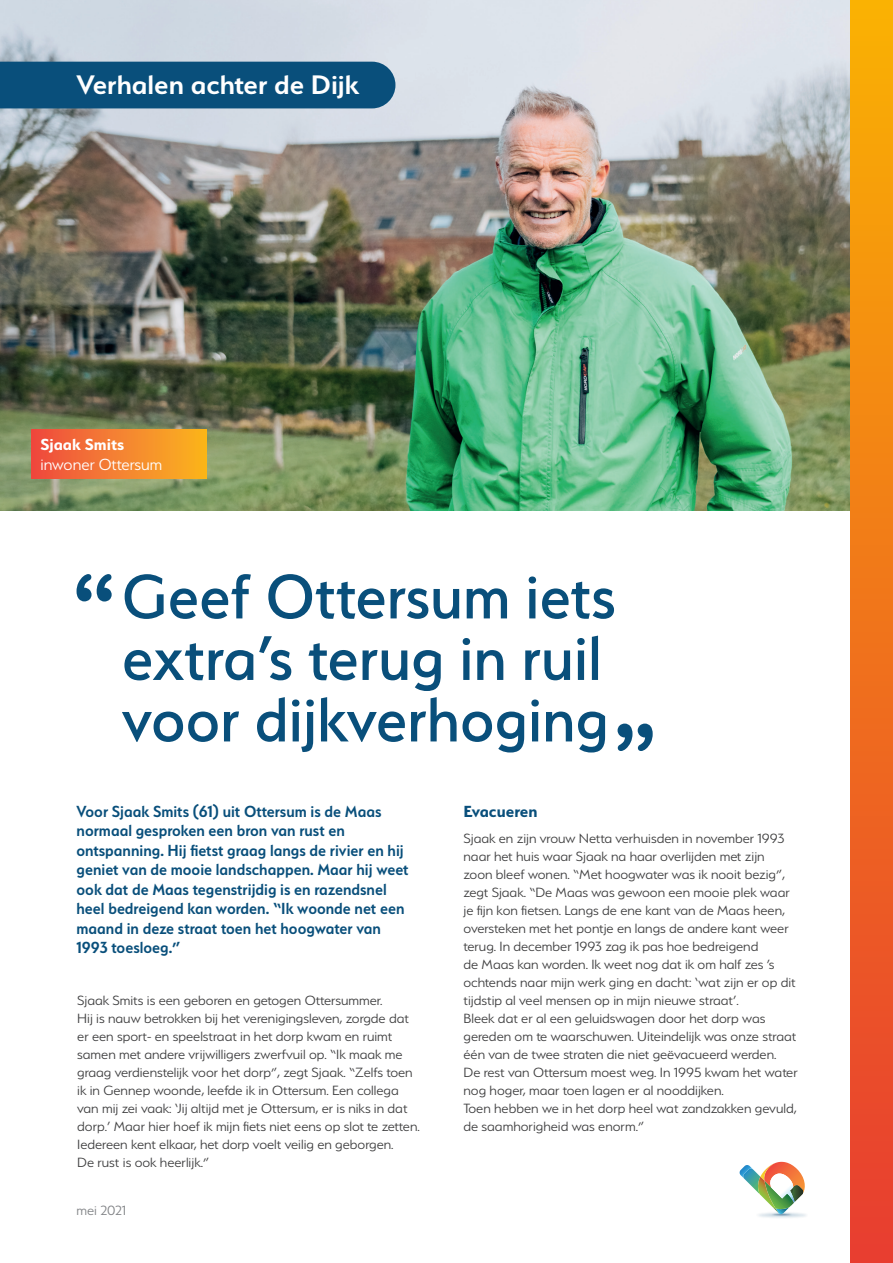
<style>
.page{position:relative;width:893px;height:1263px;background:#fff}
.page>*{position:absolute;margin:0;border:0;box-sizing:border-box;transform-origin:0 0}
.Bodytekst{font:500 70.5px/61.5px "Serenity";color:#094f7b}
.t1{font:600 30px "Serenity";color:#fff}
.section_marker_boven{font:600 18px/19.5px "Serenity";color:#094f7b;scale:.95 1}
.t2{font:300 18px "Serenity";color:#fff}
.t3{font:700 18px "Serenity";color:#fff}
.hoofdtitel{font:700 18px "Serenity";color:#094f7b}
.t4{font:300 15px/18px "Serenity";color:#3e3e3f}
.t5{font:300 15px "Serenity";color:#808285}
</style>
<div class="page">
<img style="left:0;top:0;width:850px;height:510px">
<div style="left:850px;top:0;width:43px;height:1263px;background:linear-gradient(to bottom,#fab003,#e73a32)"></div>
<img style="left:758px;top:1214px;width:48px;height:4px">
<svg style="left:739px;top:1162px;width:66px;height:52px"></svg>
<div style="left:32px;top:429px;width:174px;height:49px;background:linear-gradient(to right,#ee4b41,#fbb61f)"></div>
<svg style="left:618px;top:723px;width:35px;height:28px"></svg>
<svg style="left:77px;top:574px;width:35px;height:27px"></svg>
<div style="left:0;top:62px;width:395px;height:46px;background:#094f7b"></div>
<p class="t1" style="left:77px;top:69px;width:284px">Verhalen achter de Dijk</p>
<p class="t3" style="left:40px;top:435px;width:85px">Sjaak Smits</p>
<p class="t2" style="left:40px;top:455px;width:123px">inwoner Ottersum</p>
<p class="Bodytekst" style="left:122px;top:565px;width:495px">Geef Ottersum iets extra’s terug in ruil voor dijkverhoging</p>
<p class="section_marker_boven" style="left:77px;top:801px;width:351px">Voor Sjaak Smits (61) uit Ottersum is de Maas normaal gesproken een bron van rust en ontspanning. Hij fietst graag langs de rivier en hij geniet van de mooie landschappen. Maar hij weet ook dat de Maas tegenstrijdig is en razendsnel heel bedreigend kan worden. “Ik woonde net een maand in deze straat toen het hoogwater van 1993 toesloeg.”</p>
<p class="t4" style="left:77px;top:991px;width:344px">Sjaak Smits is een geboren en getogen Ottersummer.<br>Hij is nauw betrokken bij het verenigingsleven, zorgde dat er een sport- en speelstraat in het dorp kwam en ruimt samen met andere vrijwilligers zwerfvuil op. “Ik maak me graag verdienstelijk voor het dorp”, zegt Sjaak. “Zelfs toen ik in Gennep woonde, leefde ik in Ottersum. Een collega van mij zei vaak: ‘Jij altijd met je Ottersum, er is niks in dat dorp.’ Maar hier hoef ik mijn fiets niet eens op slot te zetten.<br>Iedereen kent elkaar, het dorp voelt veilig en geborgen.<br>De rust is ook heerlijk.”</p>
<p class="t5" style="left:77px;top:1203px;width:51px">mei 2021</p>
<p class="hoofdtitel" style="left:463px;top:801px;width:75px">Evacueren</p>
<p class="t4" style="left:463px;top:829px;width:336px">Sjaak en zijn vrouw Netta verhuisden in november 1993 naar het huis waar Sjaak na haar overlijden met zijn<br>zoon bleef wonen. “Met hoogwater was ik nooit bezig”, zegt Sjaak. “De Maas was gewoon een mooie plek waar je fijn kon fietsen. Langs de ene kant van de Maas heen, oversteken met het pontje en langs de andere kant weer terug. In december 1993 zag ik pas hoe bedreigend<br>de Maas kan worden. Ik weet nog dat ik om half zes ’s ochtends naar mijn werk ging en dacht: ‘wat zijn er op dit tijdstip al veel mensen op in mijn nieuwe straat’.<br>Bleek dat er al een geluidswagen door het dorp was gereden om te waarschuwen. Uiteindelijk was onze straat één van de twee straten die niet geëvacueerd werden.<br>De rest van Ottersum moest weg. In 1995 kwam het water nog hoger, maar toen lagen er al nooddijken.<br>Toen hebben we in het dorp heel wat zandzakken gevuld, de saamhorigheid was enorm.”</p>
</div>
